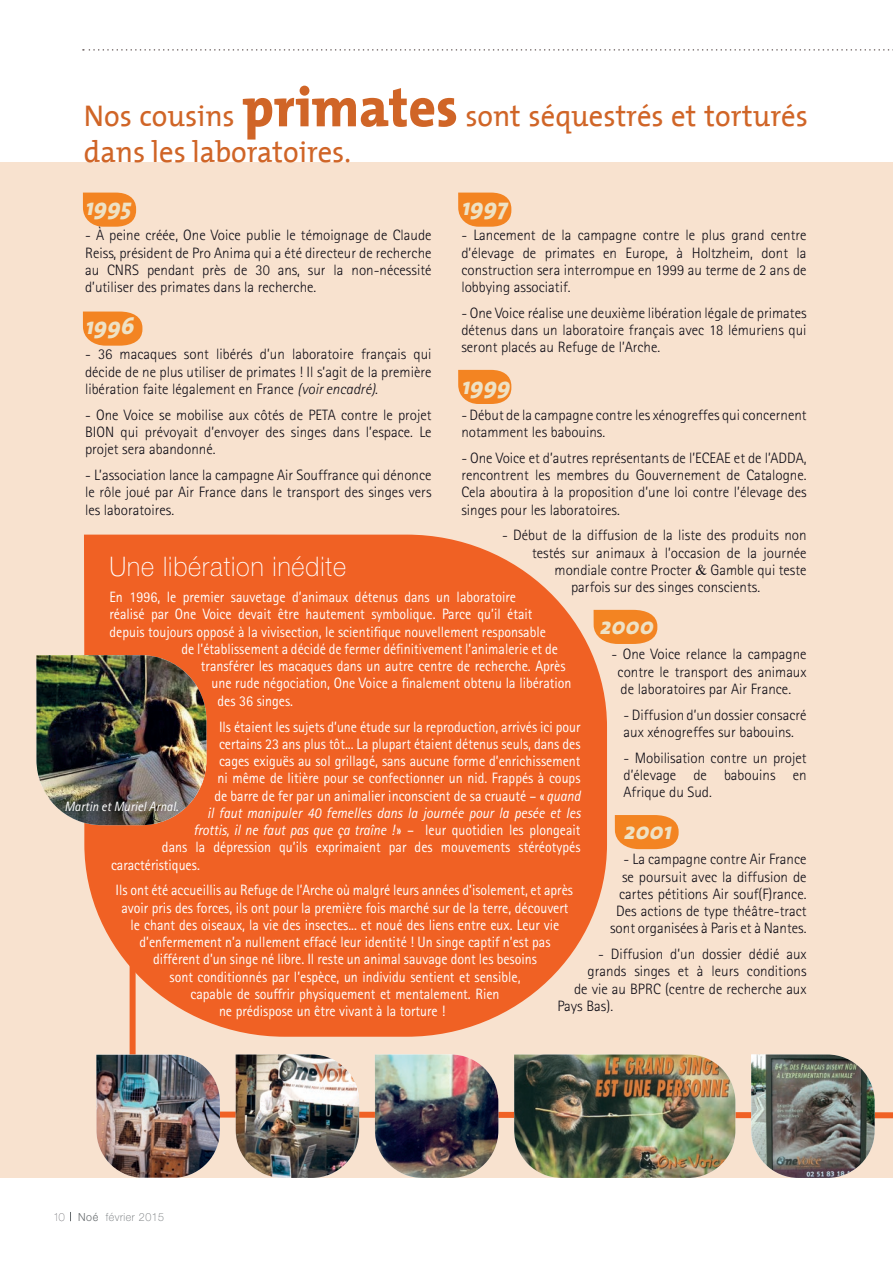
<style>
.page{position:relative;width:893px;height:1263px;background:#fff}
.page>*{position:absolute;margin:0;border:0;box-sizing:border-box;transform-origin:0 0}
.t1{font:30.15px/36.2px "The Mix";color:#d06527;scale:.95 1}
.t2{font:100 27px "Helvetica Neue LT";letter-spacing:.035em;color:#fff;scale:.93 1}
.t3{font:italic 800 24px "The Mix";color:#eee2c5;scale:.95 1}
.t4{font:300 15px/17.2px "Rotis Sans Serif";color:#0e0c15;text-align:justify}
.t5{font:15px "Rotis Sans Serif";color:#fff;scale:.93 1}
.t6{font:italic 15px "Rotis Sans Serif";color:#fff;scale:.93 1}
.t7{font:italic 13.5px "Rotis Sans Serif";color:#fff;scale:.95 1}
.t8{font:100 11.25px "Helvetica Neue LT";letter-spacing:.05em;color:#666b6e;scale:.95 1}
.s1{font-weight:800;font-size:55.8px}
.s2{font-style:italic}
.s3{font-family:"Times";font-weight:400}
.s4{font-style:normal}
.s5{font-weight:200;color:#0e0c15}
.s6{font-weight:300}
</style>
<div class="page">
<div style="left:0;top:163px;width:893px;height:1015px;background:#f8e2cf"></div>
<svg style="left:83px;top:49px;width:810px;height:2px"></svg>
<img style="left:96px;top:1055px;width:124px;height:123px">
<img style="left:236px;top:1054px;width:123px;height:124px">
<img style="left:375px;top:1054px;width:123px;height:124px">
<img style="left:751px;top:1054px;width:124px;height:124px">
<img style="left:514px;top:1054px;width:221px;height:124px">
<svg style="left:83px;top:193px;width:53px;height:34px;background:#f38e35"></svg>
<svg style="left:458px;top:193px;width:53px;height:34px;background:#f38e36"></svg>
<svg style="left:458px;top:370px;width:53px;height:34px;background:#f38e34"></svg>
<svg style="left:607px;top:610px;width:50px;height:34px;background:#f38b30"></svg>
<svg style="left:615px;top:815px;width:64px;height:34px;background:#f38e35"></svg>
<svg style="left:83px;top:312px;width:59px;height:34px;background:#f38e35"></svg>
<svg style="left:84px;top:535px;width:523px;height:502px;background:#f06e35"></svg>
<img style="left:36px;top:655px;width:170px;height:170px">
<h1 class="t1" style="left:84px;top:97px;width:763px">Nos cousins <span class="s1">primates</span> sont séquestrés et torturés dans les laboratoires.</h1>
<h3 class="t3" style="left:85px;top:186px;width:57px">1995</h3>
<p class="t4" style="left:85px;top:227px;width:348px">- à peine créée, One Voice publie le témoignage de Claude Reiss, président de Pro Anima qui a été directeur de recherche au CNRS pendant près de 30 ans, sur la non-nécessité d’utiliser des primates dans la recherche.</p>
<h3 class="t3" style="left:85px;top:305px;width:60px">1996</h3>
<p class="t4" style="left:85px;top:346px;width:348px">- 36 macaques sont libérés d’un laboratoire français qui décide de ne plus utiliser de primates ! Il s’agit de la première libération faite légalement en France <span class="s2">(voir encadré)</span>.</p>
<p class="t4" style="left:85px;top:406px;width:348px">- One Voice se mobilise aux côtés de PETA contre le projet BION qui prévoyait d’envoyer des singes dans l’espace. Le projet sera abandonné.</p>
<p class="t4" style="left:85px;top:466px;width:348px">- L’association lance la campagne Air Souffrance qui dénonce le rôle joué par Air France dans le transport des singes vers les laboratoires.</p>
<h3 class="t3" style="left:461px;top:186px;width:57px">1997</h3>
<p class="t4" style="left:461px;top:227px;width:347px">- Lancement de la campagne contre le plus grand centre d’élevage de primates en Europe, à Holtzheim, dont la construction sera interrompue en 1999 au terme de 2 ans de lobbying associatif.</p>
<p class="t4" style="left:461px;top:304px;width:347px">- One Voice réalise une deuxième libération légale de primates détenus dans un laboratoire français avec 18 lémuriens qui seront placés au Refuge de l’Arche.</p>
<h3 class="t3" style="left:461px;top:366px;width:60px">1999</h3>
<p class="t4" style="left:461px;top:406px;width:347px">- Début de la campagne contre les xénogreffes qui concernent notamment les babouins.</p>
<p class="t4" style="left:461px;top:449px;width:347px">- One Voice et d’autres représentants de l’ECEAE et de l’ADDA, rencontrent les membres du Gouvernement de Catalogne.<br>Cela aboutira à la proposition d’une loi contre l’élevage des singes pour les laboratoires.</p>
<p class="t4" style="left:502px;top:527px;width:306px">- Début de la diffusion de la liste des produits non</p>
<p class="t4" style="left:532px;top:544px;width:276px">testés sur animaux à l’occasion de la journée</p>
<p class="t4" style="left:555px;top:561px;width:254px">mondiale contre Procter <span class="s3">&amp;</span> Gamble qui teste</p>
<p class="t4" style="left:571px;top:578px;width:191px">parfois sur des singes conscients.</p>
<h3 class="t3" style="left:600px;top:605px;width:65px">2000</h3>
<p class="t4" style="left:612px;top:646px;width:196px;text-align:center">- One Voice relance la campagne contre le transport des animaux de laboratoires par Air France.</p>
<p class="t4" style="left:624px;top:706px;width:185px">- Diffusion d’un dossier consacré aux xénogreffes sur babouins.</p>
<p class="t4" style="left:624px;top:749px;width:185px">- Mobilisation contre un projet d’élevage de babouins en Afrique du Sud.</p>
<h3 class="t3" style="left:624px;top:810px;width:59px">2001</h3>
<p class="t4" style="left:610px;top:851px;width:198px;text-align:right">- La campagne contre Air France se poursuit avec la diffusion de cartes pétitions Air souf(F)rance.<br>Des actions de type théâtre-tract sont organisées à Paris et à Nantes.</p>
<p class="t4" style="left:598px;top:945px;width:210px">- Diffusion d’un dossier dédié aux</p>
<p class="t4" style="left:588px;top:963px;width:221px">grands singes et à leurs conditions</p>
<p class="t4" style="left:574px;top:980px;width:234px">de vie au BPRC (centre de recherche aux</p>
<p class="t4" style="left:558px;top:997px;width:57px">Pays Bas).</p>
<h2 class="t2" style="left:109px;top:551px;width:256px">Une libération inédite</h2>
<p class="t5" style="left:109px;top:588px;width:439px">En 1996, le premier sauvetage d’animaux détenus dans un laboratoire</p>
<p class="t5" style="left:109px;top:605px;width:456px">réalisé par One Voice devait être hautement symbolique. Parce qu’il était</p>
<p class="t5" style="left:109px;top:623px;width:471px">depuis toujours opposé à la vivisection, le scientifique nouvellement responsable</p>
<p class="t5" style="left:181px;top:640px;width:406px">de l’établissement a décidé de fermer définitivement l’animalerie et de</p>
<p class="t5" style="left:201px;top:657px;width:393px">transférer les macaques dans un autre centre de recherche. Après</p>
<p class="t5" style="left:211px;top:674px;width:389px">une rude négociation, One Voice a finalement obtenu la libération</p>
<p class="t5" style="left:217px;top:692px;width:83px">des 36 singes.</p>
<p class="t5" style="left:219px;top:717px;width:390px">Ils étaient les sujets d’une étude sur la reproduction, arrivés ici pour</p>
<p class="t5" style="left:219px;top:735px;width:390px">certains 23 ans plus tôt... La plupart étaient détenus seuls, dans des</p>
<p class="t5" style="left:219px;top:752px;width:390px">cages exiguës au sol grillagé, sans aucune forme d’enrichissement</p>
<p class="t5" style="left:217px;top:769px;width:392px">ni même de litière pour se confectionner un nid. Frappés à coups</p>
<p class="t5" style="left:214px;top:786px;width:395px">de barre de fer par un animalier inconscient de sa cruauté – « <span class="s2">quand</span></p>
<p class="t6" style="left:207px;top:804px;width:403px">il faut manipuler 40 femelles dans la journée pour la pesée et les</p>
<p class="t6" style="left:193px;top:821px;width:418px">frottis, il ne faut pas que ça traîne !<span class="s4">» – leur quotidien les plongeait</span></p>
<p class="t5" style="left:162px;top:838px;width:452px">dans la dépression qu’ils exprimaient par des mouvements stéréotypés</p>
<p class="t5" style="left:111px;top:855px;width:97px">caractéristiques.</p>
<p class="t5" style="left:116px;top:881px;width:493px">Ils ont été accueillis au Refuge de l’Arche où malgré leurs années d’isolement, et après</p>
<p class="t5" style="left:121px;top:898px;width:482px">avoir pris des forces, ils ont pour la première fois marché sur de la terre, découvert</p>
<p class="t5" style="left:130px;top:916px;width:463px">le chant des oiseaux, la vie des insectes... et noué des liens entre eux. Leur vie</p>
<p class="t5" style="left:139px;top:933px;width:443px">d’enfermement n’a nullement effacé leur identité ! Un singe captif n’est pas</p>
<p class="t5" style="left:153px;top:950px;width:414px">différent d’un singe né libre. Il reste un animal sauvage dont les besoins</p>
<p class="t5" style="left:170px;top:967px;width:379px">sont conditionnés par l’espèce, un individu sentient et sensible,</p>
<p class="t5" style="left:190px;top:985px;width:334px">capable de souffrir physiquement et mentalement. Rien</p>
<p class="t5" style="left:219px;top:1002px;width:245px">ne prédispose un être vivant à la torture !</p>
<p class="t7" style="left:64px;top:798px;width:122px">Martin et Muriel Arnal.</p>
<p class="t8" style="left:54px;top:1210px;width:118px"><span class="s5">10</span> <span class="s6">Noé</span> février 2015</p>
</div>
